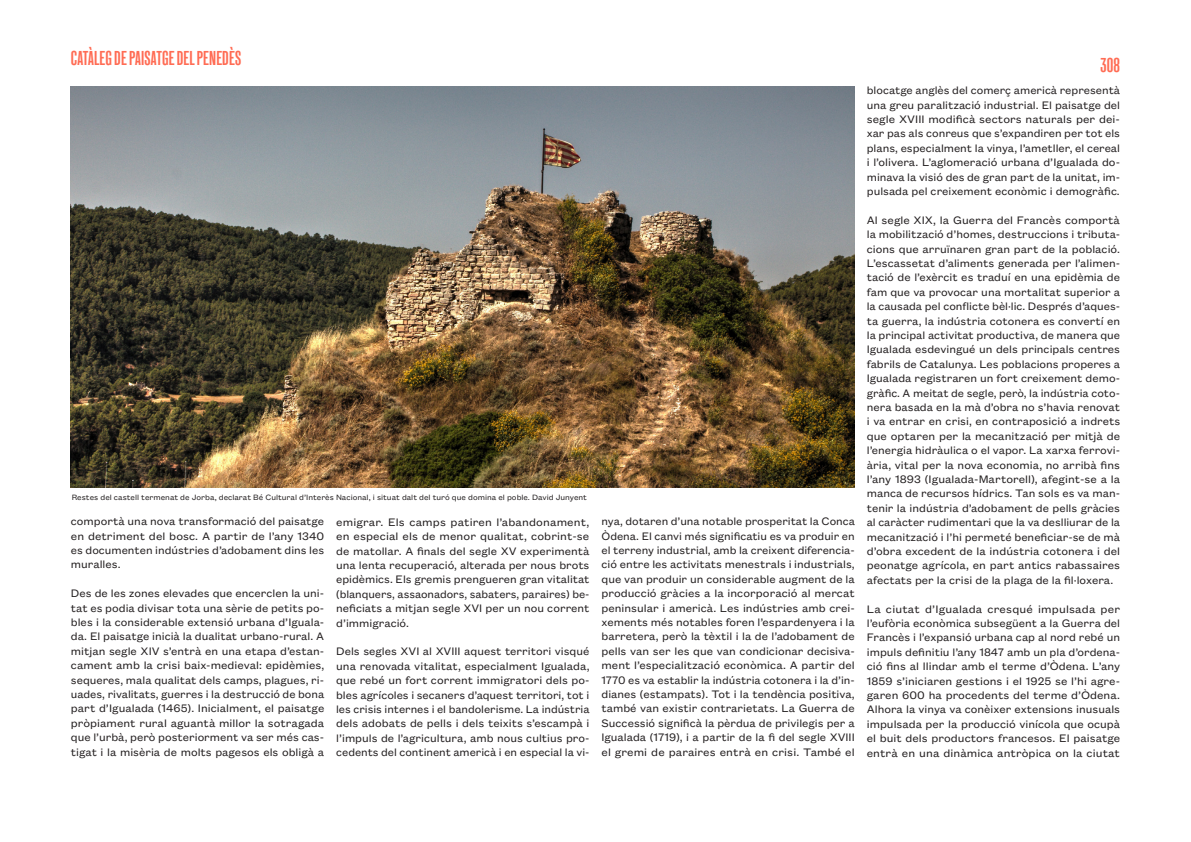
<style>
.page{position:relative;width:1191px;height:842px;background:#fff}
.page>*{position:absolute;margin:0;border:0;box-sizing:border-box;transform-origin:0 0}
.t1{font:20px "New Grotesk Square THREE";letter-spacing:.01em;color:#ff6c54}
.t2{font:12px/14.4px "Founders Grotesk Text";color:#231f20;text-align:justify}
.t3{font:8.5px "Founders Grotesk Text";color:#231f20}
</style>
<div class="page">
<img style="left:71px;top:87px;width:783px;height:401px">
<h1 class="t1" style="left:71px;top:46px;width:172px">CATÀLEG DE PAISATGE DEL PENEDÈS</h1>
<h1 class="t1" style="left:1100px;top:53px;width:21px">308</h1>
<p class="t3" style="left:72px;top:491px;width:517px">Restes del castell termenat de Jorba, declarat Bé Cultural d’Interès Nacional, i situat dalt del turó que domina el poble. David Junyent</p>
<p class="t2" style="left:71px;top:513px;width:255px">comportà una nova transformació del paisatge en detriment del bosc. A partir de l’any 1340 es documenten indústries d’adobament dins les muralles.</p>
<p class="t2" style="left:71px;top:585px;width:255px">Des de les zones elevades que encerclen la uni&shy;tat es podia divisar tota una sèrie de petits po&shy;bles i la considerable extensió urbana d’Iguala&shy;da. El paisatge inicià la dualitat urbano-rural. A mitjan segle XIV s’entrà en una etapa d’estan&shy;cament amb la crisi baix-medieval: epidèmies, sequeres, mala qualitat dels camps, plagues, ri&shy;uades, rivalitats, guerres i la destrucció de bona part d’Igualada (1465). Inicialment, el paisatge pròpiament rural aguantà millor la sotragada que l’urbà, però posteriorment va ser més cas&shy;tigat i la misèria de molts pagesos els obligà a</p>
<p class="t2" style="left:336px;top:514px;width:255px">emigrar. Els camps patiren l’abandonament, en especial els de menor qualitat, cobrint-se de matollar. A finals del segle XV experimentà una lenta recuperació, alterada per nous brots epidèmics. Els gremis prengueren gran vitalitat (blanquers, assaonadors, sabaters, paraires) be&shy;neficiats a mitjan segle XVI per un nou corrent d’immigració.</p>
<p class="t2" style="left:336px;top:643px;width:255px">Dels segles XVI al XVIII aquest territori visqué una renovada vitalitat, especialment Igualada, que rebé un fort corrent immigratori dels po&shy;bles agrícoles i secaners d’aquest territori, tot i les crisis internes i el bandolerisme. La indústria dels adobats de pells i dels teixits s’escampà i l’impuls de l’agricultura, amb nous cultius pro&shy;cedents del continent americà i en especial la vi-</p>
<p class="t2" style="left:601px;top:513px;width:255px">nya, dotaren d’una notable prosperitat la Conca Òdena. El canvi més significatiu es va produir en el terreny industrial, amb la creixent diferencia&shy;ció entre les activitats menestrals i industrials, que van produir un considerable augment de la producció gràcies a la incorporació al mercat peninsular i americà. Les indústries amb crei&shy;xements més notables foren l’espardenyera i la barretera, però la tèxtil i la de l’adobament de pells van ser les que van condicionar decisiva&shy;ment l’especialització econòmica. A partir del 1770 es va establir la indústria cotonera i la d’in&shy;dianes (estampats). Tot i la tendència positiva, també van existir contrarietats. La Guerra de Successió significà la pèrdua de privilegis per a Igualada (1719), i a partir de la fi del segle XVIII el gremi de paraires entrà en crisi. També el</p>
<p class="t2" style="left:866px;top:82px;width:255px">blocatge anglès del comerç americà representà una greu paralització industrial. El paisatge del segle XVIII modificà sectors naturals per dei&shy;xar pas als conreus que s’expandiren per tot els plans, especialment la vinya, l’ametller, el cereal i l’olivera. L’aglomeració urbana d’Igualada do&shy;minava la visió des de gran part de la unitat, im&shy;pulsada pel creixement econòmic i demogràfic.</p>
<p class="t2" style="left:866px;top:212px;width:255px">Al segle XIX, la Guerra del Francès comportà la mobilització d’homes, destruccions i tributa&shy;cions que arruïnaren gran part de la població.<br>L’escassetat d’aliments generada per l’alimen&shy;tació de l’exèrcit es traduí en una epidèmia de fam que va provocar una mortalitat superior a la causada pel conflicte bèl·lic. Després d’aques&shy;ta guerra, la indústria cotonera es convertí en la principal activitat productiva, de manera que Igualada esdevingué un dels principals centres fabrils de Catalunya. Les poblacions properes a Igualada registraren un fort creixement demo&shy;gràfic. A meitat de segle, però, la indústria coto&shy;nera basada en la mà d’obra no s’havia renovat i va entrar en crisi, en contraposició a indrets que optaren per la mecanització per mitjà de l’energia hidràulica o el vapor. La xarxa ferrovi&shy;ària, vital per la nova economia, no arribà fins l’any 1893 (Igualada-Martorell), afegint-se a la manca de recursos hídrics. Tan sols es va man&shy;tenir la indústria d’adobament de pells gràcies al caràcter rudimentari que la va deslliurar de la mecanització i l’hi permeté beneficiar-se de mà d’obra excedent de la indústria cotonera i del peonatge agrícola, en part antics rabassaires afectats per la crisi de la plaga de la fil·loxera.</p>
<p class="t2" style="left:866px;top:601px;width:255px">La ciutat d’Igualada cresqué impulsada per l’eufòria econòmica subsegüent a la Guerra del Francès i l’expansió urbana cap al nord rebé un impuls definitiu l’any 1847 amb un pla d’ordena&shy;ció fins al llindar amb el terme d’Òdena. L’any 1859 s’iniciaren gestions i el 1925 se l’hi agre&shy;garen 600 ha procedents del terme d’Òdena.<br>Alhora la vinya va conèixer extensions inusuals impulsada per la producció vinícola que ocupà el buit dels productors francesos. El paisatge entrà en una dinàmica antròpica on la ciutat</p>
</div>
